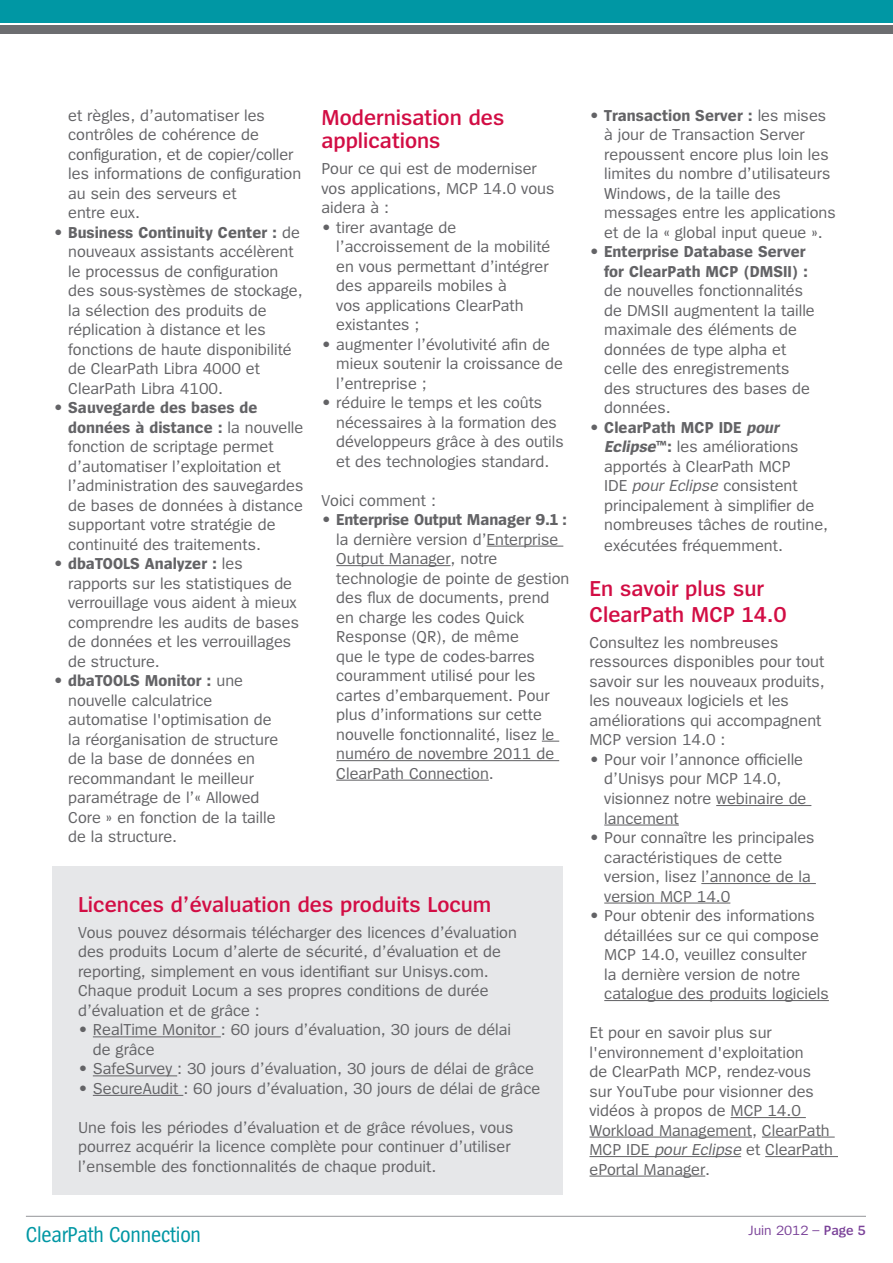
<style>
.page{position:relative;width:893px;height:1263px;background:#fff}
.page>*{position:absolute;margin:0;border:0;box-sizing:border-box;transform-origin:0 0}
.t1{font:600 22.5px/22.5px "Spiegel";color:#d20d44}
.t2{font:22.5px "Spiegel Cd";letter-spacing:-.01em;color:#0097a4}
.t3{font:16.5px/19.5px "Spiegel";color:#636366}
.t4{font:700 16.5px/19.5px "Spiegel";color:#636366;text-align:right}
.t5{font:13.95px "Spiegel";color:#7b4399}
.s1{font-weight:700}
.s2{font-weight:400}
.s3{font-weight:700;font-style:italic}
.s4{font-style:italic}
.s5{font-weight:600}
</style>
<div class="page">
<div style="left:0;top:0;width:893px;height:22px;background:#0097a4"></div>
<div style="left:0;top:25px;width:893px;height:9px;background:#6c6d70"></div>
<hr style="left:26px;top:1216px;width:840px;height:1px;background:#939598">
<hr style="left:487px;top:546px;width:76px;height:1px;background:#636366">
<hr style="left:336px;top:565px;width:115px;height:1px;background:#636366">
<svg style="left:542px;top:741px;width:17px;height:1px"></svg>
<hr style="left:336px;top:760px;width:223px;height:1px;background:#636366">
<hr style="left:336px;top:780px;width:153px;height:1px;background:#636366">
<hr style="left:716px;top:805px;width:95px;height:1px;background:#636366">
<hr style="left:604px;top:824px;width:75px;height:1px;background:#636366">
<hr style="left:701px;top:883px;width:115px;height:1px;background:#636366">
<hr style="left:604px;top:902px;width:126px;height:1px;background:#636366">
<hr style="left:604px;top:1000px;width:225px;height:1px;background:#636366">
<hr style="left:731px;top:1117px;width:75px;height:1px;background:#636366">
<hr style="left:589px;top:1136px;width:163px;height:1px;background:#636366">
<hr style="left:762px;top:1136px;width:73px;height:1px;background:#636366">
<hr style="left:589px;top:1156px;width:152px;height:1px;background:#636366">
<hr style="left:765px;top:1156px;width:73px;height:1px;background:#636366">
<hr style="left:589px;top:1175px;width:116px;height:1px;background:#636366">
<div style="left:53px;top:866px;width:510px;height:328px;background:#e6e7e9"></div>
<hr style="left:93px;top:1036px;width:128px;height:1px;background:#636366">
<hr style="left:93px;top:1075px;width:84px;height:1px;background:#636366">
<hr style="left:93px;top:1095px;width:90px;height:1px;background:#636366">
<p class="t3" style="left:68px;top:106px;width:234px">et règles, d’automatiser les contrôles de cohérence de configuration, et de copier/coller les informations de configuration au sein des serveurs et<br>entre eux.</p>
<p class="t3" style="left:68px;top:223px;width:236px;text-indent:-15px">• <span class="s1">Business Continuity Center :</span> de nouveaux assistants accélèrent le processus de configuration des sous-systèmes de stockage, la sélection des produits de réplication à distance et les fonctions de haute disponibilité de ClearPath Libra 4000 et<br>ClearPath Libra 4100.</p>
<p class="t3" style="left:68px;top:398px;width:237px;text-indent:-15px">• <span class="s1">Sauvegarde des bases de données à distance :</span> la nouvelle fonction de scriptage permet d’automatiser l’exploitation et l’administration des sauvegardes de bases de données à distance supportant votre stratégie de continuité des traitements.</p>
<p class="t3" style="left:68px;top:554px;width:232px;text-indent:-15px">• <span class="s1">dbaTOOLS Analyzer :</span> les rapports sur les statistiques de verrouillage vous aident à mieux comprendre les audits de bases de données et les verrouillages de structure.</p>
<p class="t3" style="left:68px;top:671px;width:211px;text-indent:-15px">• <span class="s1">dbaTOOLS Monitor :</span> une nouvelle calculatrice automatise l'optimisation de la réorganisation de structure de la base de données en recommandant le meilleur paramétrage de l’« Allowed<br>Core » en fonction de la taille de la structure.</p>
<h1 class="t1" style="left:321px;top:107px;width:184px">Modernisation des applications</h1>
<p class="t3" style="left:321px;top:159px;width:234px">Pour ce qui est de moderniser vos applications, MCP 14.0 vous aidera à :</p>
<p class="t3" style="left:336px;top:218px;width:216px;text-indent:-15px">• tirer avantage de l’accroissement de la mobilité en vous permettant d’intégrer des appareils mobiles à<br>vos applications ClearPath existantes ;</p>
<p class="t3" style="left:336px;top:335px;width:228px;text-indent:-15px">• augmenter l’évolutivité afin de mieux soutenir la croissance de l’entreprise ;</p>
<p class="t3" style="left:336px;top:393px;width:229px;text-indent:-15px">• réduire le temps et les coûts nécessaires à la formation des développeurs grâce à des outils et des technologies standard.</p>
<p class="t3" style="left:321px;top:491px;width:116px">Voici comment :</p>
<p class="t3" style="left:336px;top:510px;width:235px;text-indent:-15px">• <span class="s1">Enterprise Output Manager 9.1 : </span>la dernière version d’Enterprise<br>Output Manager, notre technologie de pointe de gestion des flux de documents, prend en charge les codes Quick<br>Response (QR), de même<br>que le type de codes-barres couramment utilisé pour les cartes d’embarquement. Pour plus d’informations sur cette nouvelle fonctionnalité, lisez le numéro de novembre 2011 de<br>ClearPath Connection.</p>
<h1 class="t1" style="left:78px;top:893px;width:415px">Licences d’évaluation des produits Locum</h1>
<p class="t3" style="left:78px;top:923px;width:440px">Vous pouvez désormais télécharger des licences d’évaluation des produits Locum d’alerte de sécurité, d’évaluation et de reporting, simplement en vous identifiant sur Unisys.com.<br>Chaque produit Locum a ses propres conditions de durée d’évaluation et de grâce :</p>
<p class="t3" style="left:93px;top:1020px;width:420px;text-indent:-15px">• RealTime Monitor : 60 jours d’évaluation, 30 jours de délai de grâce</p>
<p class="t3" style="left:78px;top:1059px;width:458px">• SafeSurvey : 30 jours d’évaluation, 30 jours de délai de grâce</p>
<p class="t3" style="left:78px;top:1079px;width:464px">• SecureAudit : 60 jours d’évaluation, 30 jours de délai de grâce</p>
<p class="t3" style="left:78px;top:1118px;width:437px">Une fois les périodes d’évaluation et de grâce révolues, vous pourrez acquérir la licence complète pour continuer d’utiliser l’ensemble des fonctionnalités de chaque produit.</p>
<h1 class="t2" style="left:26px;top:1223px;width:177px">ClearPath Connection</h1>
<p class="t3" style="left:604px;top:106px;width:233px;text-indent:-15px">• <span class="s1">Transaction Server :</span> les mises à jour de Transaction Server repoussent encore plus loin les limites du nombre d’utilisateurs<br>Windows, de la taille des messages entre les applications et de la « global input queue ».</p>
<p class="t4" style="left:589px;top:242px;width:220px"><span class="s2">•</span> Enterprise Database Server for ClearPath MCP (DMSII) :</p>
<p class="t3" style="left:604px;top:281px;width:212px">de nouvelles fonctionnalités de DMSII augmentent la taille maximale des éléments de données de type alpha et celle des enregistrements des structures des bases de données.</p>
<p class="t3" style="left:604px;top:418px;width:225px;text-indent:-15px">• <span class="s1">ClearPath MCP IDE</span> <span class="s3">pour<br>Eclipse</span><span class="s1">™:</span> les améliorations apportés à ClearPath MCP<br>IDE <span class="s4">pour Eclipse</span> consistent principalement à simplifier de nombreuses tâches de routine,</p>
<p class="t3" style="left:604px;top:536px;width:180px">exécutées fréquemment.</p>
<h1 class="t1" style="left:589px;top:577px;width:199px;line-height:25.5px">En savoir plus sur<br>ClearPath MCP 14.0</h1>
<p class="t3" style="left:589px;top:633px;width:237px">Consultez les nombreuses ressources disponibles pour tout savoir sur les nouveaux produits, les nouveaux logiciels et les améliorations qui accompagnent<br>MCP version 14.0 :</p>
<p class="t3" style="left:604px;top:750px;width:204px;text-indent:-15px">• Pour voir l’annonce officielle d’Unisys pour MCP 14.0, visionnez notre webinaire de lancement</p>
<p class="t3" style="left:604px;top:828px;width:212px;text-indent:-15px">• Pour connaître les principales caractéristiques de cette version, lisez l’annonce de la version MCP 14.0</p>
<p class="t3" style="left:604px;top:906px;width:226px;text-indent:-15px">• Pour obtenir des informations détaillées sur ce qui compose<br>MCP 14.0, veuillez consulter<br>la dernière version de notre catalogue des produits logiciels</p>
<p class="t3" style="left:589px;top:1023px;width:245px">Et pour en savoir plus sur l'environnement d'exploitation<br>de ClearPath MCP, rendez-vous sur YouTube pour visionner des vidéos à propos de MCP 14.0<br>Workload Management, ClearPath<br>MCP IDE <span class="s4">pour Eclipse</span> et ClearPath ePortal Manager.</p>
<p class="t5" style="left:748px;top:1223px;width:119px">Juin 2012 – <span class="s5">Page 5</span></p>
</div>
